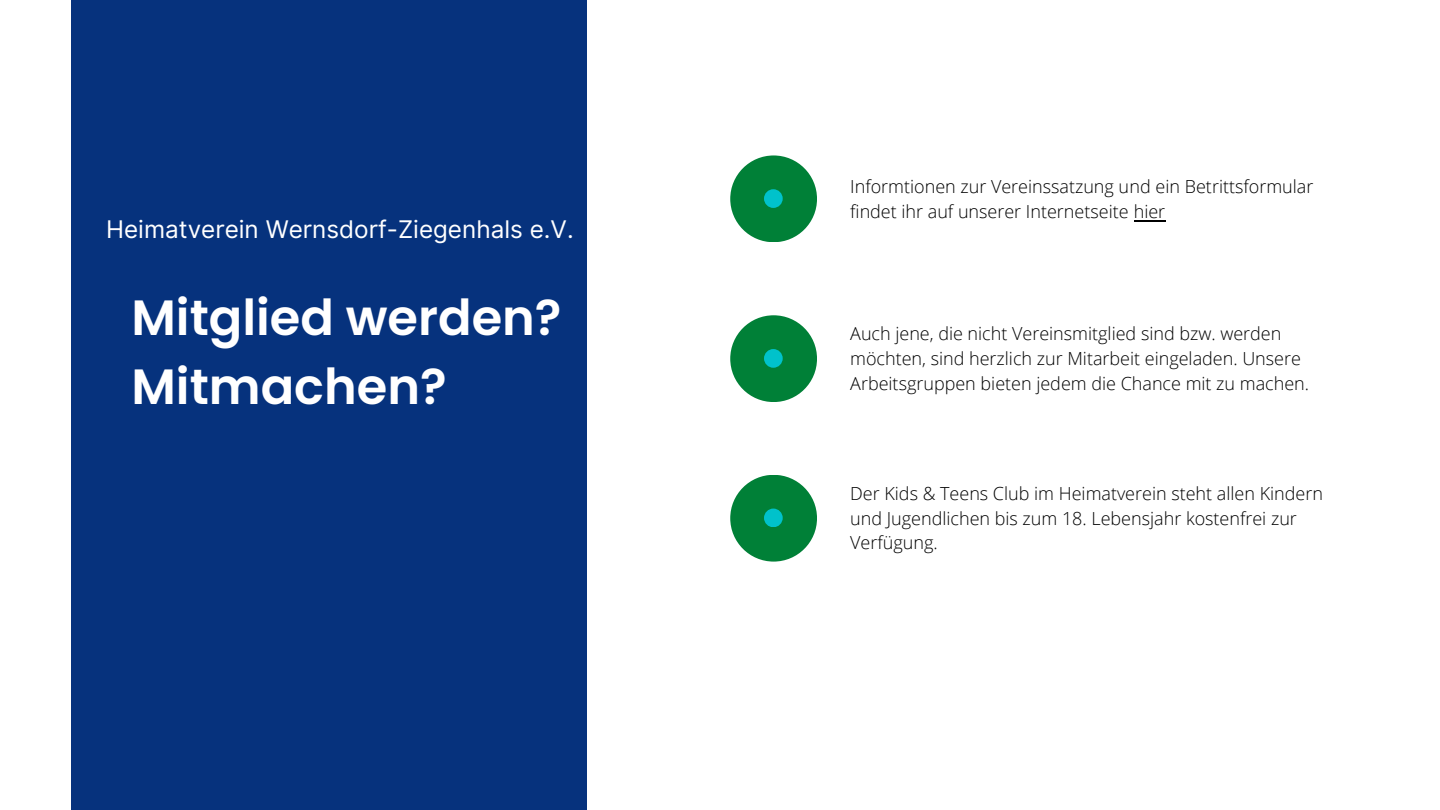
<style>
.page{position:relative;width:1440px;height:810px;background:#fff}
.page>*{position:absolute;margin:0;border:0;box-sizing:border-box;transform-origin:0 0}
.t1{font:600 49.5px/69px "Poppins";color:#fff}
.t2{font:24.3px "Inter";color:#fff}
.t3{font:300 18px/24.8px "Open Sans";color:#000}
</style>
<div class="page">
<div style="left:71px;top:0;width:516px;height:810px;background:#06327d"></div>
<div style="left:730px;top:155px;width:87px;height:87px;background:#008037;border-radius:50%"></div>
<div style="left:764px;top:189px;width:19px;height:19px;background:#00c2cb;border-radius:50%"></div>
<div style="left:730px;top:315px;width:87px;height:87px;background:#008037;border-radius:50%"></div>
<div style="left:764px;top:349px;width:19px;height:19px;background:#00c2cb;border-radius:50%"></div>
<div style="left:730px;top:475px;width:87px;height:87px;background:#008037;border-radius:50%"></div>
<div style="left:764px;top:509px;width:19px;height:18px;background:#00c2cb;border-radius:50%"></div>
<hr style="left:1134px;top:220px;width:31px;height:1px;background:#000">
<h2 class="t2" style="left:106px;top:215px;width:469px">Heimatverein Wernsdorf-Ziegenhals e.V.</h2>
<h1 class="t1" style="left:131px;top:283px;width:432px">Mitglied werden?<br>Mitmachen?</h1>
<p class="t3" style="left:850px;top:174px;width:465px">Informtionen zur Vereinssatzung und ein Betrittsformular findet ihr auf unserer Internetseite hier</p>
<p class="t3" style="left:850px;top:321px;width:460px">Auch jene, die nicht Vereinsmitglied sind bzw. werden möchten, sind herzlich zur Mitarbeit eingeladen. Unsere<br>Arbeitsgruppen bieten jedem die Chance mit zu machen.</p>
<p class="t3" style="left:850px;top:481px;width:474px">Der Kids &amp; Teens Club im Heimatverein steht allen Kindern und Jugendlichen bis zum 18. Lebensjahr kostenfrei zur<br>Verfügung.</p>
</div>
